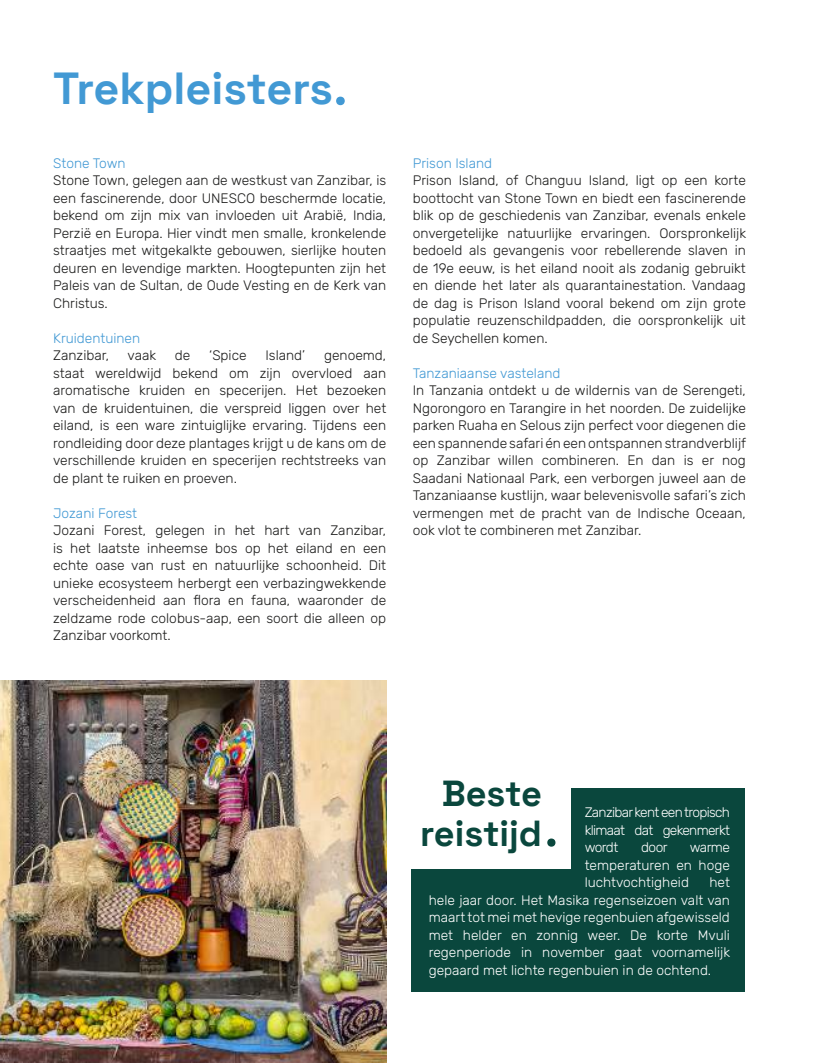
<style>
.page{position:relative;width:815px;height:1063px;background:#fff}
.page>*{position:absolute;margin:0;border:0;box-sizing:border-box;transform-origin:0 0}
.t1{font:300 45px "Space Grotesk";color:#4299d4}
.t2{font:300 36.25px/40px "Space Grotesk";color:#0a473d;text-align:center}
.t3{font:300 13.75px/17.5px "Rubik";color:#1c1c1b;text-align:justify}
.t4{font:300 13.75px/17.5px "Rubik";color:#fff;text-align:justify}
.t5{font:300 13.75px "Rubik";color:#4299d4}
.s1{font-size:52.5px}
</style>
<div class="page">
<div style="left:411px;top:788px;width:333px;height:203px;background:#0a473d"></div>
<img style="left:0;top:680px;width:386px;height:383px">
<div style="left:399px;top:706px;width:171px;height:162px;background:#fff"></div>
<svg style="left:547px;top:839px;width:8px;height:8px"></svg>
<h1 class="t1" style="left:53px;top:56px;width:296px">Trekpleisters<span class="s1">.</span></h1>
<p class="t5" style="left:53px;top:155px;width:74px">Stone Town</p>
<p class="t3" style="left:53px;top:172px;width:335px">Stone Town, gelegen aan de westkust van Zanzibar, is een fascinerende, door UNESCO beschermde locatie, bekend om zijn mix van invloeden uit Arabië, India, Perzië en Europa. Hier vindt men smalle, kronkelende straatjes met witgekalkte gebouwen, sierlijke houten deuren en levendige markten. Hoogtepunten zijn het Paleis van de Sultan, de Oude Vesting en de Kerk van Christus.</p>
<p class="t5" style="left:53px;top:330px;width:89px">Kruidentuinen</p>
<p class="t3" style="left:53px;top:347px;width:57px">Zanzibar,</p>
<p class="t3" style="left:128px;top:347px;width:30px">vaak</p>
<p class="t3" style="left:175px;top:347px;width:17px">de</p>
<p class="t3" style="left:209px;top:347px;width:39px">‘Spice</p>
<p class="t3" style="left:265px;top:347px;width:41px">Island’</p>
<p class="t3" style="left:53px;top:347px;width:335px;text-indent:271px">genoemd, staat wereldwijd bekend om zijn overvloed aan aromatische kruiden en specerijen. Het bezoeken van de kruidentuinen, die verspreid liggen over het eiland, is een ware zintuiglijke ervaring. Tijdens een rondleiding door deze plantages krijgt u de kans om de verschillende kruiden en specerijen rechtstreeks van de plant te ruiken en proeven.</p>
<p class="t5" style="left:53px;top:505px;width:86px">Jozani Forest</p>
<p class="t3" style="left:53px;top:522px;width:335px">Jozani Forest, gelegen in het hart van Zanzibar, is het laatste inheemse bos op het eiland en een echte oase van rust en natuurlijke schoonheid. Dit unieke ecosysteem herbergt een verbazingwekkende verscheidenheid aan flora en fauna, waaronder de zeldzame rode colobus-aap, een soort die alleen op Zanzibar voorkomt.</p>
<p class="t5" style="left:413px;top:155px;width:81px">Prison Island</p>
<p class="t3" style="left:413px;top:172px;width:335px">Prison Island, of Changuu Island, ligt op een korte boottocht van Stone Town en biedt een fascinerende blik op de geschiedenis van Zanzibar, evenals enkele onvergetelijke natuurlijke ervaringen. Oorspronkelijk bedoeld als gevangenis voor rebellerende slaven in de 19e eeuw, is het eiland nooit als zodanig gebruikt en diende het later als quarantainestation. Vandaag de dag is Prison Island vooral bekend om zijn grote populatie reuzenschildpadden, die oorspronkelijk uit de Seychellen komen.</p>
<p class="t5" style="left:413px;top:365px;width:149px">Tanzaniaanse vasteland</p>
<p class="t3" style="left:413px;top:382px;width:335px">In Tanzania ontdekt u de wildernis van de Serengeti, Ngorongoro en Tarangire in het noorden. De zuidelijke parken Ruaha en Selous zijn perfect voor diegenen die een spannende safari én een ontspannen strandverblijf op Zanzibar willen combineren. En dan is er nog Saadani Nationaal Park, een verborgen juweel aan de Tanzaniaanse kustlijn, waar belevenisvolle safari’s zich vermengen met de pracht van de Indische Oceaan, ook vlot te combineren met Zanzibar.</p>
<h2 class="t2" style="left:420px;top:771px;width:123px">Beste reistijd</h2>
<p class="t4" style="left:585px;top:804px;width:147px">Zanzibar kent een tropisch klimaat dat gekenmerkt wordt</p>
<p class="t4" style="left:641px;top:839px;width:28px">door</p>
<p class="t4" style="left:585px;top:839px;width:147px;text-indent:105px">warme temperaturen en hoge luchtvochtigheid</p>
<p class="t4" style="left:429px;top:874px;width:303px;text-indent:281px">het hele jaar door. Het Masika regenseizoen valt van maart tot mei met hevige regenbuien afgewisseld met helder en zonnig weer. De korte Mvuli regenperiode in november gaat voornamelijk gepaard met lichte regenbuien in de ochtend.</p>
</div>
